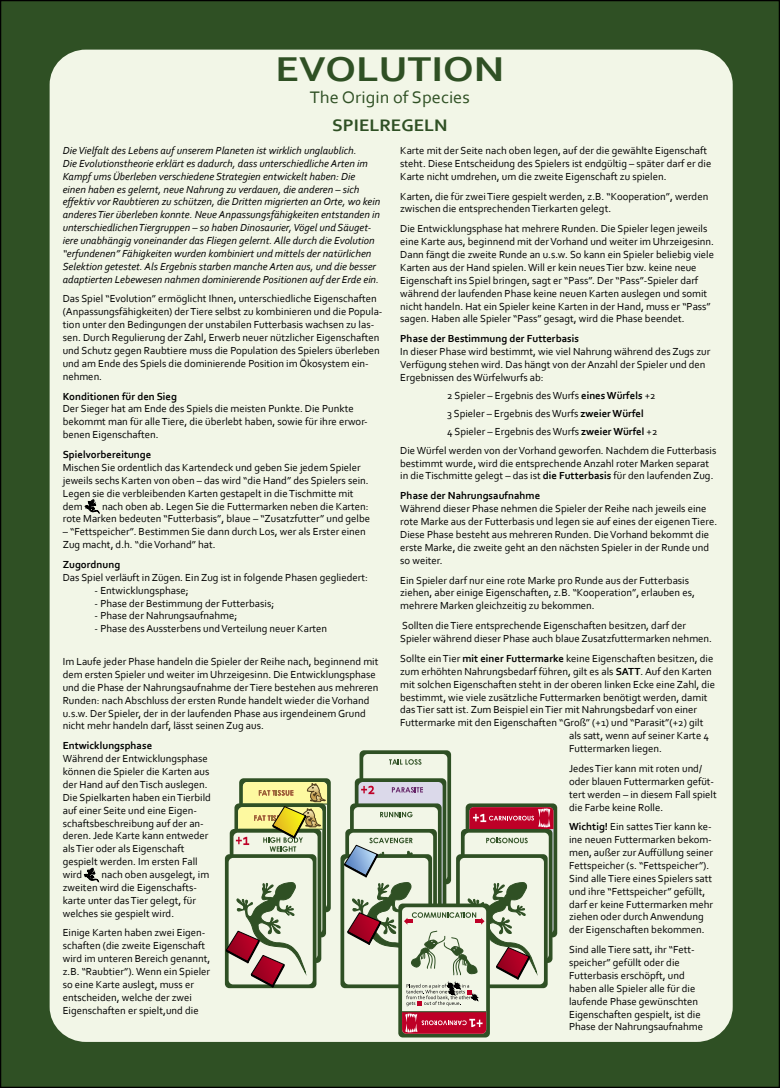
<style>
.page{position:relative;width:780px;height:1088px;background:#fff}
.page>*{position:absolute;margin:0;border:0;box-sizing:border-box;transform-origin:0 0}
.t1{font:700 36.12px "Corbel";color:#2f5024;scale:1.15 1}
.t2{font:17.5px "Corbel";color:#2f5024;scale:1.05 1}
.t3{font:700 17.5px "Corbel";color:#2f5024;scale:1.05 1}
.t4{font:10.75px/12.9px "Corbel";color:#000}
.t5{font:italic 10.75px/12.9px "Corbel";color:#000}
.t6{font:700 10.75px "Corbel";color:#000}
.s1{font-weight:700}
</style>
<div class="page">
<div style="left:1px;top:1px;width:778px;height:1086px;background:#2f5024"></div>
<div style="left:50px;top:50px;width:682px;height:992px;background:#f2f6e7"></div>
<svg style="left:85px;top:500px;width:14px;height:14px"></svg>
<svg style="left:84px;top:868px;width:15px;height:14px"></svg>
<svg style="left:225px;top:778px;width:106px;height:210px"></svg>
<svg style="left:340px;top:750px;width:217px;height:287px"></svg>
<p class="t1" style="left:275px;top:47px;width:200px">EVOLUTION</p>
<p class="t2" style="left:310px;top:86px;width:154px">The Origin of Species</p>
<p class="t3" style="left:332px;top:115px;width:111px">SPIELREGELN</p>
<p class="t5" style="left:63px;top:144px;width:319px">Die Vielfalt des Lebens auf unserem Planeten ist wirklich unglaublich.<br>Die Evolutionstheorie erklärt es dadurch, dass unterschiedliche Arten im Kampf ums Überleben verschiedene Strategien entwickelt haben: Die einen haben es gelernt, neue Nahrung zu verdauen, die anderen – sich effektiv vor Raubtieren zu schützen, die Dritten migrierten an Orte, wo kein anderes Tier überleben konnte. Neue Anpassungsfähigkeiten entstanden in unterschiedlichen Tiergruppen – so haben Dinosaurier, Vögel und Säuget&shy;iere unabhängig voneinander das Fliegen gelernt. Alle durch die Evolution “erfundenen” Fähigkeiten wurden kombiniert und mittels der natürlichen Selektion getestet. Als Ergebnis starben manche Arten aus, und die besser adaptierten Lebewesen nahmen dominierende Positionen auf der Erde ein.</p>
<p class="t4" style="left:63px;top:292px;width:321px">Das Spiel “Evolution” ermöglicht Ihnen, unterschiedliche Eigenschaften (Anpassungsfähigkeiten) der Tiere selbst zu kombinieren und die Popula&shy;tion unter den Bedingungen der unstabilen Futterbasis wachsen zu las&shy;sen. Durch Regulierung der Zahl, Erwerb neuer nützlicher Eigenschaften und Schutz gegen Raubtiere muss die Population des Spielers überleben und am Ende des Spiels die dominierende Position im Ökosystem ein&shy;nehmen.</p>
<p class="t6" style="left:63px;top:389px;width:116px">Konditionen für den Sieg</p>
<p class="t4" style="left:63px;top:402px;width:306px">Der Sieger hat am Ende des Spiels die meisten Punkte. Die Punkte bekommt man für alle Tiere, die überlebt haben, sowie für ihre erwor&shy;benen Eigenschaften.</p>
<p class="t6" style="left:63px;top:448px;width:90px">Spielvorbereitunge</p>
<p class="t4" style="left:63px;top:461px;width:307px">Mischen Sie ordentlich das Kartendeck und geben Sie jedem Spieler jeweils sechs Karten von oben – das wird “die Hand” des Spielers sein.<br>Legen sie die verbleibenden Karten gestapelt in die Tischmitte mit dem</p>
<p class="t4" style="left:63px;top:499px;width:309px;text-align:right">nach oben ab. Legen Sie die Futtermarken neben die Karten:<br>rote Marken bedeuten “Futterbasis”, blaue – “Zusatzfutter” und gelbe</p>
<p class="t4" style="left:63px;top:525px;width:304px">– “Fettspeicher”. Bestimmen Sie dann durch Los, wer als Erster einen<br>Zug macht, d.h. “die Vorhand” hat.</p>
<p class="t6" style="left:63px;top:558px;width:59px">Zugordnung</p>
<p class="t4" style="left:63px;top:571px;width:307px">Das Spiel verläuft in Zügen. Ein Zug ist in folgende Phasen gegliedert:</p>
<p class="t4" style="left:95px;top:583px;width:95px">- Entwicklungsphase;</p>
<p class="t4" style="left:95px;top:596px;width:181px">- Phase der Bestimmung der Futterbasis;</p>
<p class="t4" style="left:95px;top:609px;width:144px">- Phase der Nahrungsaufnahme;</p>
<p class="t4" style="left:95px;top:622px;width:234px">- Phase des Aussterbens und Verteilung neuer Karten</p>
<p class="t4" style="left:63px;top:655px;width:317px">Im Laufe jeder Phase handeln die Spieler der Reihe nach, beginnend mit dem ersten Spieler und weiter im Uhrzeigesinn. Die Entwicklungsphase und die Phase der Nahrungsaufnahme der Tiere bestehen aus mehreren Runden: nach Abschluss der ersten Runde handelt wieder die Vorhand u.s.w. Der Spieler, der in der laufenden Phase aus irgendeinem Grund nicht mehr handeln darf, lässt seinen Zug aus.</p>
<p class="t6" style="left:63px;top:739px;width:91px">Entwicklungsphase</p>
<p class="t4" style="left:63px;top:752px;width:150px">Während der Entwicklungsphase können die Spieler die Karten aus der Hand auf den Tisch auslegen.<br>Die Spielkarten haben ein Tierbild auf einer Seite und eine Eigen&shy;schaftsbeschreibung auf der an&shy;deren. Jede Karte kann entweder als Tier oder als Eigenschaft gespielt werden. Im ersten Fall wird</p>
<p class="t4" style="left:63px;top:868px;width:148px;text-indent:39px">nach oben ausgelegt, im zweiten wird die Eigenschafts&shy;karte unter das Tier gelegt, für welches sie gespielt wird.</p>
<p class="t4" style="left:63px;top:926px;width:149px">Einige Karten haben zwei Eigen&shy;schaften (die zweite Eigenschaft wird im unteren Bereich genannt, z.B. “Raubtier”). Wenn ein Spieler so eine Karte auslegt, muss er entscheiden, welche der zwei<br>Eigenschaften er spielt,und die</p>
<p class="t4" style="left:400px;top:144px;width:313px">Karte mit der Seite nach oben legen, auf der die gewählte Eigenschaft steht. Diese Entscheidung des Spielers ist endgültig – später darf er die<br>Karte nicht umdrehen, um die zweite Eigenschaft zu spielen.</p>
<p class="t4" style="left:400px;top:189px;width:309px">Karten, die für zwei Tiere gespielt werden, z.B. “Kooperation”, werden zwischen die entsprechenden Tierkarten gelegt.</p>
<p class="t4" style="left:400px;top:222px;width:315px">Die Entwicklungsphase hat mehrere Runden. Die Spieler legen jeweils eine Karte aus, beginnend mit der Vorhand und weiter im Uhrzeigesinn.<br>Dann fängt die zweite Runde an u.s.w. So kann ein Spieler beliebig viele Karten aus der Hand spielen. Will er kein neues Tier bzw. keine neue Eigenschaft ins Spiel bringen, sagt er “Pass”. Der “Pass”-Spieler darf während der laufenden Phase keine neuen Karten auslegen und somit nicht handeln. Hat ein Spieler keine Karten in der Hand, muss er “Pass” sagen. Haben alle Spieler “Pass” gesagt, wird die Phase beendet.</p>
<p class="t6" style="left:400px;top:332px;width:180px">Phase der Bestimmung der Futterbasis</p>
<p class="t4" style="left:400px;top:345px;width:311px">In dieser Phase wird bestimmt, wie viel Nahrung während des Zugs zur<br>Verfügung stehen wird. Das hängt von der Anzahl der Spieler und den<br>Ergebnissen des Würfelwurfs ab:</p>
<p class="t4" style="left:447px;top:389px;width:210px">2 Spieler – Ergebnis des Wurfs <span class="s1">eines Würfels</span> +2</p>
<p class="t4" style="left:447px;top:407px;width:198px">3 Spieler – Ergebnis des Wurfs <span class="s1">zweier Würfel</span></p>
<p class="t4" style="left:447px;top:425px;width:212px">4 Spieler – Ergebnis des Wurfs <span class="s1">zweier Würfel</span> +2</p>
<p class="t4" style="left:400px;top:443px;width:317px">Die Würfel werden von der Vorhand geworfen. Nachdem die Futterbasis bestimmt wurde, wird die entsprechende Anzahl roter Marken separat in die Tischmitte gelegt – das ist <span class="s1">die Futterbasis</span> für den laufenden Zug.</p>
<p class="t6" style="left:400px;top:489px;width:141px">Phase der Nahrungsaufnahme</p>
<p class="t4" style="left:400px;top:502px;width:318px">Während dieser Phase nehmen die Spieler der Reihe nach jeweils eine rote Marke aus der Futterbasis und legen sie auf eines der eigenen Tiere.<br>Diese Phase besteht aus mehreren Runden. Die Vorhand bekommt die erste Marke, die zweite geht an den nächsten Spieler in der Runde und so weiter.</p>
<p class="t4" style="left:400px;top:573px;width:296px">Ein Spieler darf nur eine rote Marke pro Runde aus der Futterbasis ziehen, aber einige Eigenschaften, z.B. “Kooperation”, erlauben es, mehrere Marken gleichzeitig zu bekommen.</p>
<p class="t4" style="left:400px;top:619px;width:313px">Sollten die Tiere entsprechende Eigenschaften besitzen, darf der<br>Spieler während dieser Phase auch blaue Zusatzfuttermarken nehmen.</p>
<p class="t4" style="left:400px;top:652px;width:314px">Sollte ein Tier <span class="s1">mit einer Futtermarke</span> keine Eigenschaften besitzen, die</p>
<p class="t4" style="left:400px;top:664px;width:313px">zum erhöhten Nahrungsbedarf führen, gilt es als <span class="s1">SATT</span>. Auf den Karten</p>
<p class="t4" style="left:400px;top:677px;width:316px">mit solchen Eigenschaften steht in der oberen linken Ecke eine Zahl, die</p>
<p class="t4" style="left:400px;top:690px;width:309px">bestimmt, wie viele zusätzliche Futtermarken benötigt werden, damit</p>
<p class="t4" style="left:400px;top:703px;width:298px">das Tier satt ist. Zum Beispiel ein Tier mit Nahrungsbedarf von einer</p>
<p class="t4" style="left:400px;top:716px;width:305px">Futtermarke mit den Eigenschaften “Groß” (+1) und “Parasit”(+2) gilt</p>
<p class="t4" style="left:569px;top:729px;width:141px">als satt, wenn auf seiner Karte 4</p>
<p class="t4" style="left:569px;top:742px;width:94px">Futtermarken liegen.</p>
<p class="t4" style="left:569px;top:762px;width:149px">Jedes Tier kann mit roten und/ oder blauen Futtermarken gefüt&shy;tert werden – in diesem Fall spielt die Farbe keine Rolle.</p>
<p class="t4" style="left:569px;top:820px;width:145px"><span class="s1">Wichtig!</span> Ein sattes Tier kann ke&shy;ine neuen Futtermarken bekom&shy;men, außer zur Auffüllung seiner<br>Fettspeicher (s. “Fettspeicher”).<br>Sind alle Tiere eines Spielers satt und ihre “Fettspeicher” gefüllt, darf er keine Futtermarken mehr ziehen oder durch Anwendung der Eigenschaften bekommen.</p>
<p class="t4" style="left:569px;top:943px;width:135px">Sind alle Tiere satt, ihr “Fett&shy;speicher” gefüllt oder die<br>Futterbasis erschöpft, und haben alle Spieler alle für die laufende Phase gewünschten<br>Eigenschaften gespielt, ist die<br>Phase der Nahrungsaufnahme</p>
</div>
